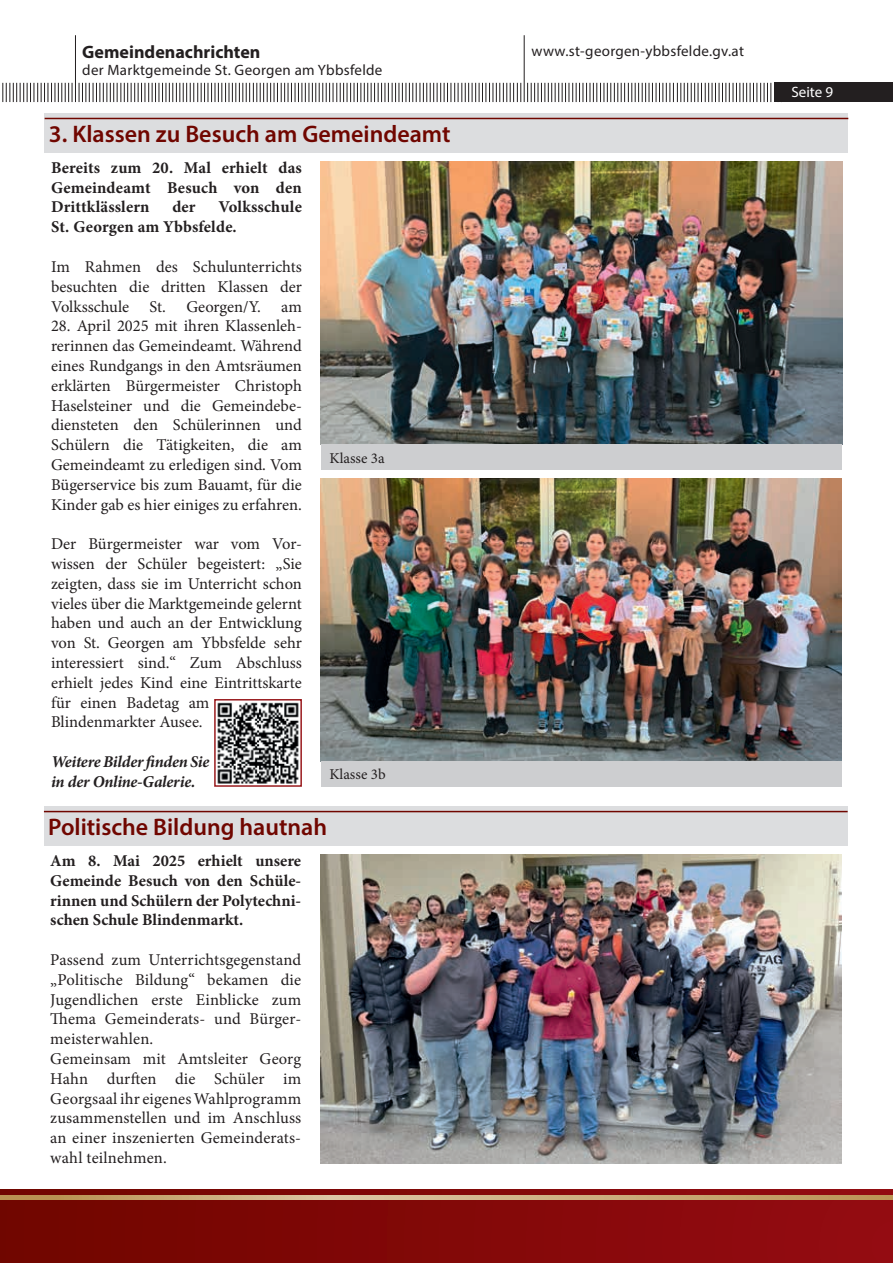
<style>
.page{position:relative;width:893px;height:1263px;background:#fff}
.page>*{position:absolute;margin:0;border:0;box-sizing:border-box;transform-origin:0 0}
.t1{font:600 24px "Myriad Pro";color:#700600}
.t2{font:700 18px "Myriad Pro";color:#231f20}
.t3{font:16.5px/19.8px "Minion Pro";color:#231f20}
.t4{font:700 16.5px/19.8px "Minion Pro";letter-spacing:.005em;color:#231f20;text-align:justify}
.t5{font:italic 700 16.5px/19.8px "Minion Pro";letter-spacing:-.01em;color:#231f20}
.t6{font:15px "Myriad Pro";letter-spacing:.02em;color:#231f20}
.t7{font:15px "Minion Pro";color:#231f20}
.t8{font:15px "Myriad Pro";color:#fff}
</style>
<div class="page">
<hr style="left:524px;top:35px;width:1px;height:67px;background:#231f20">
<hr style="left:75px;top:35px;width:1px;height:67px;background:#231f20">
<svg style="left:79px;top:83px;width:442px;height:19px"></svg>
<svg style="left:2px;top:83px;width:71px;height:19px"></svg>
<svg style="left:527px;top:83px;width:244px;height:19px"></svg>
<div style="left:774px;top:83px;width:119px;height:19px;background:#231f20"></div>
<div style="left:0;top:1189px;width:893px;height:74px;background:linear-gradient(to right,#730a02,#961015)"></div>
<svg style="left:0;top:1195px;width:893px;height:4px;background:#c9aa79"></svg>
<div style="left:44px;top:806px;width:804px;height:40px;background:#dcdddf"></div>
<div style="left:45px;top:113px;width:803px;height:40px;background:#dcdddf"></div>
<hr style="left:44px;top:811px;width:804px;height:1px;background:#700600">
<hr style="left:45px;top:118px;width:803px;height:1px;background:#700600">
<img style="left:320px;top:855px;width:521px;height:308px">
<img style="left:321px;top:162px;width:521px;height:282px">
<img style="left:320px;top:478px;width:522px;height:283px">
<div style="left:321px;top:444px;width:521px;height:26px;background:#cdced0"></div>
<div style="left:321px;top:761px;width:521px;height:26px;background:#cdced0"></div>
<img style="left:217px;top:702px;width:82px;height:82px">
<div style="left:214px;top:699px;width:88px;height:88px;border:2px solid #991b1e"></div>
<p class="t2" style="left:82px;top:40px;width:180px">Gemeindenachrichten</p>
<p class="t6" style="left:532px;top:42px;width:214px">www.st-georgen-ybbsfelde.gv.at</p>
<p class="t6" style="left:82px;top:61px;width:302px">der Marktgemeinde St. Georgen am Ybbsfelde</p>
<h1 class="t1" style="left:49px;top:119px;width:403px">3. Klassen zu Besuch am Gemeindeamt</h1>
<p class="t4" style="left:51px;top:157px;width:252px">Bereits zum 20. Mal erhielt das Gemeindeamt Besuch von den Drittklässlern</p>
<p class="t4" style="left:51px;top:197px;width:252px;text-indent:167px">Volksschule<br>St. Georgen am Ybbsfelde.</p>
<p class="t3" style="left:51px;top:257px;width:252px;text-align:justify">Im Rahmen des Schulunterrichts besuchten die dritten Klassen der Volksschule St. Georgen/Y. am</p>
<p class="t3" style="left:51px;top:316px;width:252px;text-align:justify">28. April 2025 mit ihren Klassenleh&shy;rerinnen das Gemeindeamt. Während eines Rundgangs in den Amtsräumen erklärten Bürgermeister Christoph Haselsteiner und die Gemeindebe&shy;diensteten den Schülerinnen und Schülern die Tätigkeiten, die am Gemeindeamt zu erledigen sind. Vom Bügerservice bis zum Bauamt, für die Kinder gab es hier einiges zu erfahren.</p>
<p class="t3" style="left:51px;top:534px;width:252px">Der Bürgermeister war vom Vor&shy;wissen der Schüler begeistert: „Sie zeigten, dass sie im Unterricht schon vieles über die Marktgemeinde gelernt haben und auch an der Entwicklung von St. Georgen am Ybbsfelde sehr interessiert sind.“ Zum Abschluss erhielt jedes Kind eine Eintrittskarte für einen Badetag am<br>Blindenmarkter Ausee.</p>
<p class="t5" style="left:51px;top:751px;width:160px">Weitere Bilder finden Sie in der Online-Galerie.</p>
<p class="t4" style="left:172px;top:197px;width:25px">der</p>
<p class="t7" style="left:330px;top:448px;width:57px">Klasse 3a</p>
<p class="t7" style="left:329px;top:765px;width:58px">Klasse 3b</p>
<h1 class="t1" style="left:48px;top:812px;width:280px">Politische Bildung hautnah</h1>
<p class="t4" style="left:50px;top:850px;width:252px">Am 8. Mai 2025 erhielt unsere Gemeinde Besuch von den Schüle&shy;rinnen und Schülern der Polytechni&shy;schen Schule Blindenmarkt.</p>
<p class="t3" style="left:50px;top:950px;width:252px">Passend zum Unterrichtsgegenstand „Politische Bildung“ bekamen die<br>Jugendlichen erste Einblicke zum<br>Thema Gemeinderats- und Bürger&shy;meisterwahlen.<br>Gemeinsam mit Amtsleiter Georg<br>Hahn durften die Schüler im<br>Georgsaal ihr eigenes Wahlprogramm zusammenstellen und im Anschluss an einer inszenierten Gemeinderats&shy;wahl teilnehmen.</p>
<p class="t8" style="left:791px;top:83px;width:43px">Seite 9</p>
</div>
